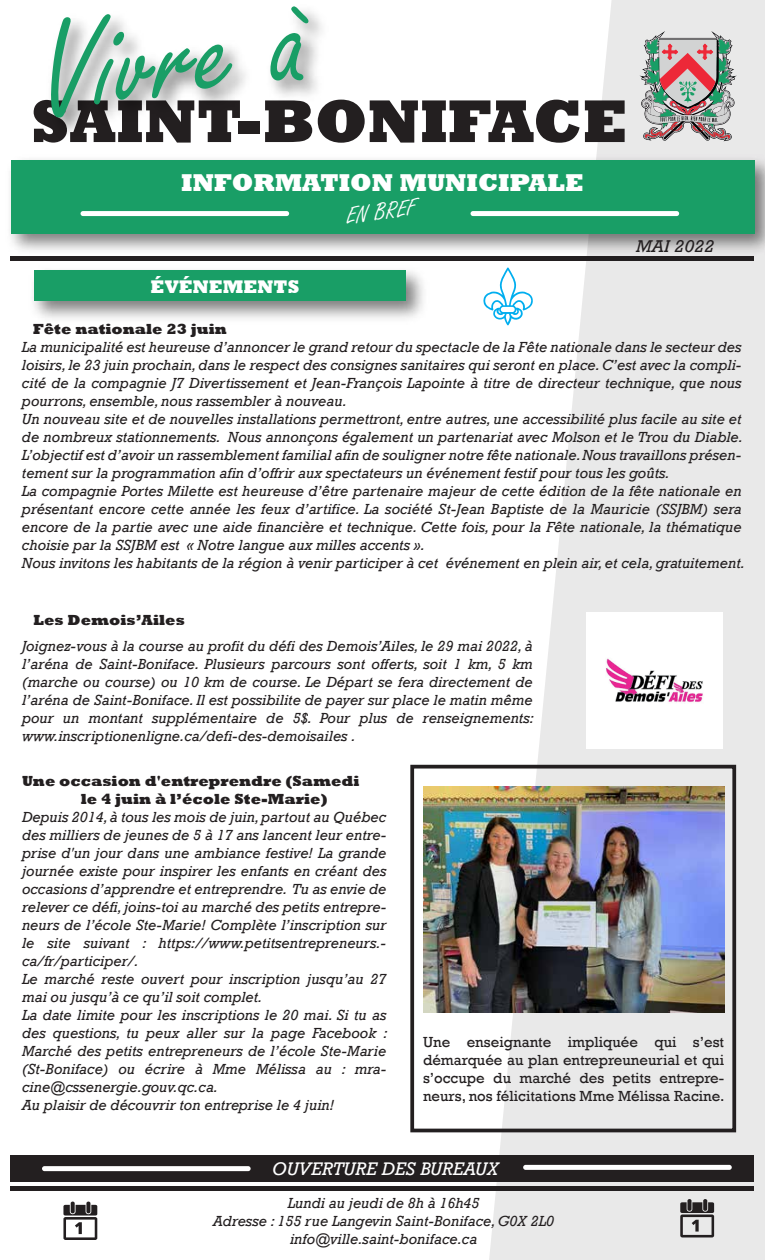
<style>
.page{position:relative;width:765px;height:1260px;background:#fff}
.page>*{position:absolute;margin:0;border:0;box-sizing:border-box;transform-origin:0 0}
.t1{font:141.25px "Freestyle Script";color:#199e66}
.t2{font:800 61.25px "Rockwell";color:#231f20}
.t3{font:800 25px "Rockwell";color:#fff}
.t4{font:25px "Freestyle Script";color:#fff}
.t5{font:italic 18.75px "Rockwell";color:#fff}
.t6{font:800 18.75px "Rockwell";color:#fff}
.t7{font:italic 17.5px "Rockwell";color:#231f20;scale:1.08 1}
.t8{font:italic 15px/18px "Rockwell";color:#231f20}
.t9{font:15px/18px "Rockwell";color:#231f20;text-align:justify}
.t10{font:800 15px/18px "Rockwell";color:#231f20}
</style>
<div class="page">
<svg style="left:489px;top:0;width:276px;height:1260px;fill:#e9e9e9"></svg>
<img style="left:586px;top:612px;width:137px;height:136px">
<img style="left:10px;top:150px;width:755px;height:111px">
<div style="left:11px;top:160px;width:743px;height:73px;background:#199e66"></div>
<svg style="left:639px;top:31px;width:98px;height:110px;background:#afa4a1"></svg>
<hr style="left:11px;top:256px;width:743px;height:4px;background:#231f20">
<img style="left:20px;top:11px;width:444px;height:149px">
<img style="left:24px;top:260px;width:409px;height:59px">
<div style="left:34px;top:270px;width:371px;height:31px;background:#199e66"></div>
<div style="left:81px;top:211px;width:208px;height:5px;background:#fff;border-radius:2px"></div>
<div style="left:471px;top:211px;width:208px;height:5px;background:#fff;border-radius:2px"></div>
<svg style="left:483px;top:267px;width:51px;height:58px"></svg>
<img style="left:423px;top:787px;width:301px;height:225px">
<div style="left:410px;top:765px;width:326px;height:367px;border:4px solid #231f20"></div>
<div style="left:10px;top:1156px;width:744px;height:26px;background:#231f20"></div>
<hr style="left:10px;top:1186px;width:743px;height:4px;background:#231f20">
<div style="left:42px;top:1166px;width:209px;height:5px;background:#fff;border-radius:2px"></div>
<div style="left:523px;top:1165px;width:209px;height:5px;background:#fff;border-radius:2px"></div>
<svg style="left:63px;top:1205px;width:34px;height:35px"></svg>
<div style="left:687px;top:1199px;width:5px;height:12px;background:#231f20;border-radius:2px"></div>
<svg style="left:680px;top:1202px;width:34px;height:35px"></svg>
<h1 class="t1" style="left:30px;top:-5px;width:272px;rotate:-7deg">Vivre à</h1>
<h2 class="t2" style="left:31px;top:86px;width:598px">SAINT-BONIFACE</h2>
<h3 class="t3" style="left:181px;top:169px;width:404px">INFORMATION MUNICIPALE</h3>
<p class="t6" style="left:151px;top:275px;width:150px">ÉVÉNEMENTS</p>
<h3 class="t4" style="left:344px;top:203px;width:72px;rotate:-7deg">EN BREF</h3>
<p class="t7" style="left:636px;top:236px;width:74px">MAI 2022</p>
<p class="t10" style="left:33px;top:320px;width:195px">Fête nationale 23 juin</p>
<p class="t8" style="left:22px;top:338px;width:725px">La municipalité est heureuse d’annoncer le grand retour du spectacle de la Fête nationale dans le secteur des loisirs, le 23 juin prochain, dans le respect des consignes sanitaires qui seront en place. C’est avec la compli&shy;cité de la compagnie J7 Divertissement et Jean-François Lapointe à titre de directeur technique, que nous pourrons, ensemble, nous rassembler à nouveau.<br>Un nouveau site et de nouvelles installations permettront, entre autres, une accessibilité plus facile au site et de nombreux stationnements. Nous annonçons également un partenariat avec Molson et le Trou du Diable.<br>L’objectif est d’avoir un rassemblement familial afin de souligner notre fête nationale. Nous travaillons présen&shy;tement sur la programmation afin d’offrir aux spectateurs un événement festif pour tous les goûts.<br>La compagnie Portes Milette est heureuse d’être partenaire majeur de cette édition de la fête nationale en présentant encore cette année les feux d’artifice. La société St-Jean Baptiste de la Mauricie (SSJBM) sera encore de la partie avec une aide financière et technique. Cette fois, pour la Fête nationale, la thématique choisie par la SSJBM est « Notre langue aux milles accents ».<br>Nous invitons les habitants de la région à venir participer à cet événement en plein air, et cela, gratuitement.</p>
<p class="t10" style="left:34px;top:612px;width:153px">Les Demois’Ailes</p>
<p class="t8" style="left:22px;top:637px;width:513px;text-align:justify">Joignez-vous à la course au profit du défi des Demois’Ailes, le 29 mai 2022, à l’aréna de Saint-Boniface. Plusieurs parcours sont offerts, soit 1 km, 5 km (marche ou course) ou 10 km de course. Le Départ se fera directement de l’aréna de Saint-Boniface. Il est possibilite de payer sur place le matin même pour un montant supplémentaire de 5$. Pour plus de renseignements: www.inscriptionenligne.ca/defi-des-demoisailes .</p>
<p class="t10" style="left:81px;top:773px;width:280px;text-indent:-59px">Une occasion d'entreprendre (Samedi le 4 juin à l’école Ste-Marie)</p>
<p class="t8" style="left:22px;top:809px;width:367px">Depuis 2014, à tous les mois de juin, partout au Québec des milliers de jeunes de 5 à 17 ans lancent leur entre&shy;prise d'un jour dans une ambiance festive! La grande journée existe pour inspirer les enfants en créant des occasions d’apprendre et entreprendre. Tu as envie de relever ce défi, joins-toi au marché des petits entrepre&shy;neurs de l’école Ste-Marie! Complète l’inscription sur le site suivant : https://www.petitsentrepreneurs.- ca/fr/participer/.<br>Le marché reste ouvert pour inscription jusqu’au 27 mai ou jusqu’à ce qu’il soit complet.<br>La date limite pour les inscriptions le 20 mai. Si tu as des questions, tu peux aller sur la page Facebook :<br>Marché des petits entrepreneurs de l’école Ste-Marie (St-Boniface) ou écrire à Mme Mélissa au : mra&shy;cine@cssenergie.gouv.qc.ca.<br>Au plaisir de découvrir ton entreprise le 4 juin!</p>
<p class="t9" style="left:423px;top:1034px;width:303px">Une enseignante impliquée qui s’est démarquée au plan entrepreuneurial et qui s’occupe du marché des petits entrepre&shy;neurs, nos félicitations Mme Mélissa Racine.</p>
<p class="t5" style="left:272px;top:1158px;width:228px">OUVERTURE DES BUREAUX</p>
<p class="t8" style="left:213px;top:1194px;width:342px;text-align:center">Lundi au jeudi de 8h à 16h45<br>Adresse : 155 rue Langevin Saint-Boniface, G0X 2L0 info@ville.saint-boniface.ca</p>
</div>
